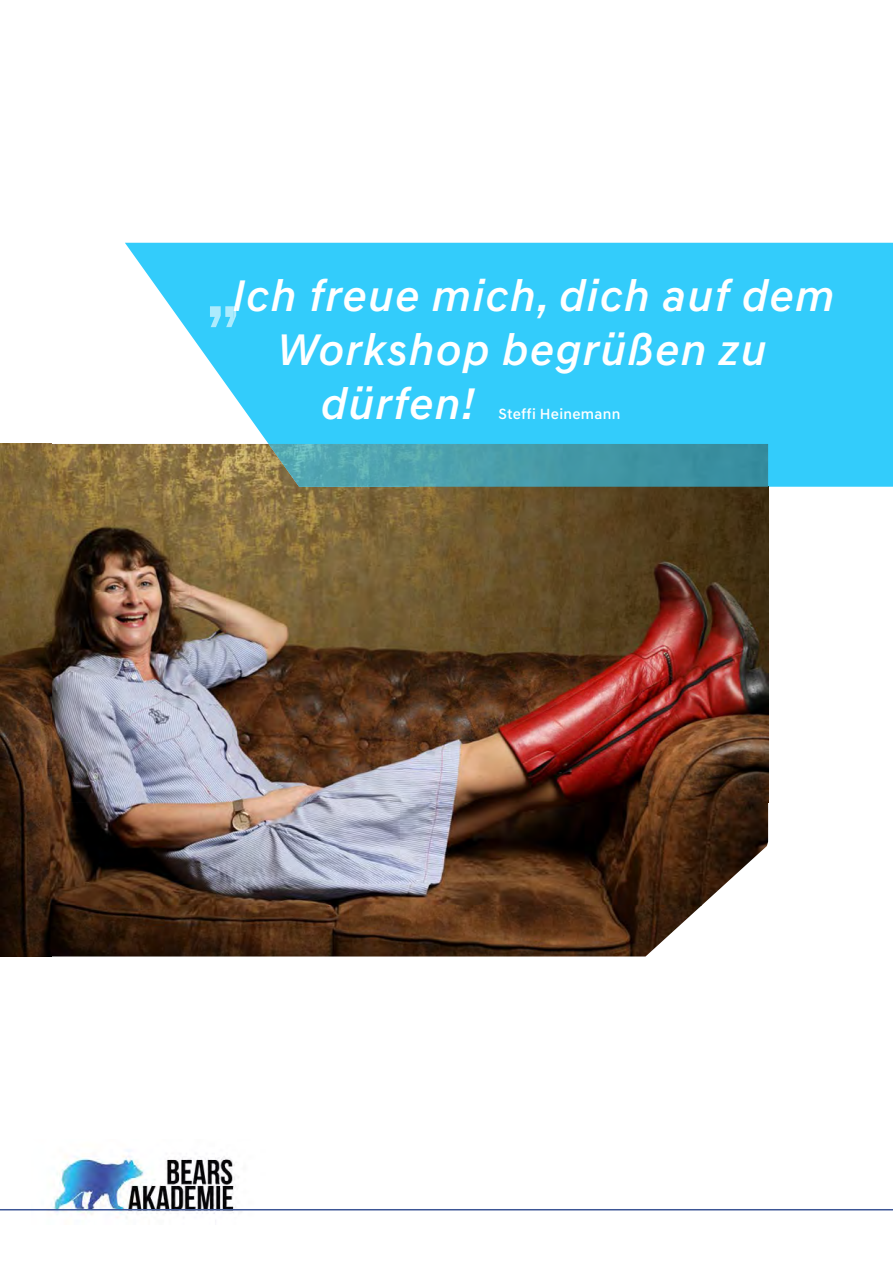
<style>
.page{position:relative;width:893px;height:1263px;background:#fff}
.page>*{position:absolute;margin:0;border:0;box-sizing:border-box;transform-origin:0 0}
.t1{font:500 74.25px "Hyundai Sans Head";color:#adebfd}
.t2{font:italic 500 45px "Hyundai Sans Text";letter-spacing:.03em;color:#fff}
.t3{font:500 15px "Hyundai Sans Text";letter-spacing:.02em;color:#fff}
</style>
<div class="page">
<img style="left:0;top:956px;width:645px;height:1px">
<img style="left:31px;top:1150px;width:235px;height:68px">
<hr style="left:0;top:1209px;width:893px;height:1px;background:#3c5596">
<svg style="left:125px;top:243px;width:768px;height:244px;background:#45d0fb"></svg>
<svg style="left:210px;top:306px;width:26px;height:21px"></svg>
<img style="left:410px;top:487px;width:358px;height:315px">
<img style="left:51px;top:444px;width:359px;height:358px">
<img style="left:0;top:444px;width:51px;height:512px">
<img style="left:51px;top:802px;width:717px;height:103px">
<img style="left:51px;top:905px;width:651px;height:51px">
<img style="left:269px;top:444px;width:499px;height:43px">
<p class="t2" style="left:232px;top:268px;width:604px">Ich freue mich, dich auf dem</p>
<p class="t2" style="left:277px;top:322px;width:491px">Workshop begrüßen zu</p>
<p class="t2" style="left:321px;top:376px;width:155px">dürfen!</p>
<h1 class="t1" style="left:206px;top:247px;width:36px">„</h1>
<p class="t3" style="left:499px;top:405px;width:123px">Steffi Heinemann</p>
</div>
